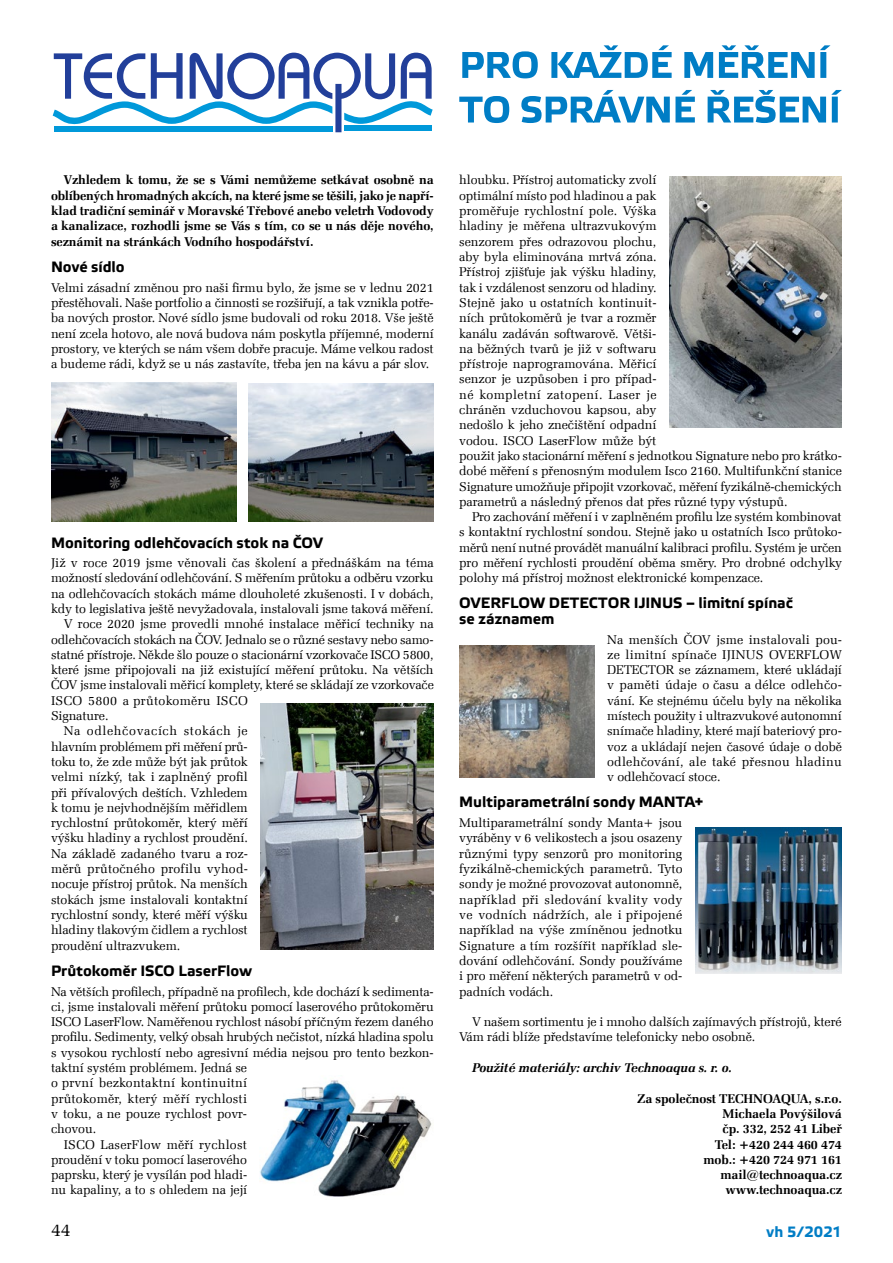
<style>
.page{position:relative;width:893px;height:1263px;background:#fff}
.page>*{position:absolute;margin:0;border:0;box-sizing:border-box;transform-origin:0 0}
.t1{font:18px "Zapf Elliptical 711 AT";color:#000}
.t2{font:700 15px/15.3px "Etelka Text Pro";color:#000}
.t3{font:700 15px "Etelka Text Pro";color:#007dc5}
.t4{font:12.75px/15.3px "Zapf Elliptical 711 AT";letter-spacing:-.01em;color:#000;text-align:justify}
.t5{font:700 12.75px/15.3px "Zapf Elliptical 711 AT";letter-spacing:-.01em;color:#000;text-align:justify}
.t6{font:12.75px "Zapf Elliptical 711 AT";letter-spacing:.015em;color:#000}
.t7{font:italic 700 12.75px "Zapf Elliptical 711 AT";letter-spacing:-.01em;color:#000}
.t8{font:12.75px "Zapf Elliptical 711 AT";letter-spacing:.01em;color:#000}
.t9{font:12.75px "Zapf Elliptical 711 AT";letter-spacing:.02em;color:#000}
.t10{font:12.75px "Zapf Elliptical 711 AT";letter-spacing:.045em;color:#000}
</style>
<div class="page">
<svg style="left:459px;top:90px;width:383px;height:33px"></svg>
<svg style="left:462px;top:45px;width:368px;height:33px"></svg>
<svg style="left:53px;top:53px;width:380px;height:79px"></svg>
<img style="left:51px;top:383px;width:185px;height:139px">
<img style="left:249px;top:383px;width:185px;height:139px">
<img style="left:261px;top:704px;width:173px;height:245px">
<img style="left:260px;top:1080px;width:172px;height:117px">
<img style="left:459px;top:645px;width:135px;height:132px">
<img style="left:669px;top:176px;width:173px;height:251px">
<img style="left:695px;top:827px;width:147px;height:146px">
<p class="t5" style="left:51px;top:172px;width:384px;text-indent:13px">Vzhledem k tomu, že se s Vámi nemůžeme setkávat osobně na oblíbených hromadných akcích, na které jsme se těšili, jako je napří&shy;klad tradiční seminář v Moravské Třebové anebo veletrh Vodovody a kanalizace, rozhodli jsme se Vás s tím, co se u nás děje nového, seznámit na stránkách Vodního hospodářství.</p>
<p class="t2" style="left:51px;top:260px;width:75px">Nové sídlo</p>
<p class="t4" style="left:51px;top:279px;width:384px">Velmi zásadní změnou pro naši firmu bylo, že jsme se v lednu 2021 přestěhovali. Naše portfolio a činnosti se rozšiřují, a tak vznikla potře&shy;ba nových prostor. Nové sídlo jsme budovali od roku 2018. Vše ještě není zcela hotovo, ale nová budova nám poskytla příjemné, moderní prostory, ve kterých se nám všem dobře pracuje. Máme velkou radost a budeme rádi, když se u nás zastavíte, třeba jen na kávu a pár slov.</p>
<p class="t2" style="left:51px;top:536px;width:273px">Monitoring odlehčovacích stok na ČOV</p>
<p class="t4" style="left:51px;top:555px;width:384px">Již v roce 2019 jsme věnovali čas školení a přednáškám na téma</p>
<p class="t4" style="left:51px;top:570px;width:384px">možností sledování odlehčování. S měřením průtoku a odběru vzorku</p>
<p class="t4" style="left:51px;top:585px;width:384px">na odlehčovacích stokách máme dlouholeté zkušenosti. I v dobách,</p>
<p class="t4" style="left:51px;top:601px;width:384px">kdy to legislativa ještě nevyžadovala, instalovali jsme taková měření.</p>
<p class="t4" style="left:64px;top:616px;width:372px">V roce 2020 jsme provedli mnohé instalace měřicí techniky na</p>
<p class="t4" style="left:51px;top:631px;width:384px">odlehčovacích stokách na ČOV. Jednalo se o různé sestavy nebo samo-</p>
<p class="t4" style="left:51px;top:647px;width:384px">statné přístroje. Někde šlo pouze o stacionární vzorkovače ISCO 5800,</p>
<p class="t4" style="left:51px;top:662px;width:384px">které jsme připojovali na již existující měření průtoku. Na větších</p>
<p class="t4" style="left:51px;top:677px;width:384px">ČOV jsme instalovali měřicí komplety, které se skládají ze vzorkovače</p>
<p class="t9" style="left:51px;top:693px;width:198px">ISCO 5800 a průtokoměru ISCO</p>
<p class="t4" style="left:51px;top:708px;width:59px">Signature.</p>
<p class="t10" style="left:64px;top:723px;width:186px">Na odlehčovacích stokách je</p>
<p class="t4" style="left:51px;top:738px;width:198px">hlavním problémem při měření prů-</p>
<p class="t4" style="left:51px;top:754px;width:198px">toku to, že zde může být jak průtok</p>
<p class="t4" style="left:51px;top:769px;width:198px">velmi nízký, tak i zaplněný profil</p>
<p class="t4" style="left:51px;top:784px;width:198px">při přívalových deštích. Vzhledem</p>
<p class="t4" style="left:51px;top:800px;width:198px">k tomu je nejvhodnějším měřidlem</p>
<p class="t4" style="left:51px;top:815px;width:198px">rychlostní průtokoměr, který měří</p>
<p class="t4" style="left:51px;top:830px;width:198px">výšku hladiny a rychlost proudění.</p>
<p class="t4" style="left:51px;top:845px;width:198px">Na základě zadaného tvaru a roz-</p>
<p class="t6" style="left:51px;top:861px;width:198px">měrů průtočného profilu vyhod-</p>
<p class="t4" style="left:51px;top:876px;width:198px">nocuje přístroj průtok. Na menších</p>
<p class="t4" style="left:51px;top:891px;width:198px">stokách jsme instalovali kontaktní</p>
<p class="t4" style="left:51px;top:907px;width:198px">rychlostní sondy, které měří výšku</p>
<p class="t4" style="left:51px;top:922px;width:198px">hladiny tlakovým čidlem a rychlost</p>
<p class="t4" style="left:51px;top:937px;width:131px">proudění ultrazvukem.</p>
<p class="t2" style="left:51px;top:963px;width:202px">Průtokoměr ISCO LaserFlow</p>
<p class="t4" style="left:51px;top:983px;width:384px">Na větších profilech, případně na profilech, kde dochází k sedimenta-</p>
<p class="t4" style="left:51px;top:998px;width:384px">ci, jsme instalovali měření průtoku pomocí laserového průtokoměru</p>
<p class="t4" style="left:51px;top:1014px;width:384px">ISCO LaserFlow. Naměřenou rychlost násobí příčným řezem daného</p>
<p class="t4" style="left:51px;top:1029px;width:384px">profilu. Sedimenty, velký obsah hrubých nečistot, nízká hladina spolu</p>
<p class="t4" style="left:51px;top:1044px;width:384px">s vysokou rychlostí nebo agresivní média nejsou pro tento bezkon-</p>
<p class="t4" style="left:51px;top:1060px;width:198px">taktní systém problémem. Jedná se</p>
<p class="t6" style="left:51px;top:1075px;width:198px">o první bezkontaktní kontinuitní</p>
<p class="t8" style="left:51px;top:1090px;width:197px">průtokoměr, který měří rychlosti</p>
<p class="t4" style="left:51px;top:1106px;width:198px">v toku, a ne pouze rychlost povr-</p>
<p class="t4" style="left:51px;top:1121px;width:47px">chovou.</p>
<p class="t6" style="left:64px;top:1136px;width:185px">ISCO LaserFlow měří rychlost</p>
<p class="t4" style="left:51px;top:1151px;width:197px">proudění v toku pomocí laserového</p>
<p class="t4" style="left:51px;top:1167px;width:198px">paprsku, který je vysílán pod hladi-</p>
<p class="t4" style="left:51px;top:1182px;width:198px">nu kapaliny, a to s ohledem na její</p>
<p class="t4" style="left:459px;top:172px;width:384px;text-align:left">hloubku. Přístroj automaticky zvolí<br>optimální místo pod hladinou a pak<br>proměřuje rychlostní pole. Výška<br>hladiny je měřena ultrazvukovým<br>senzorem přes odrazovou plochu,<br>aby byla eliminována mrtvá zóna.<br>Přístroj zjišťuje jak výšku hladiny,<br>tak i vzdálenost senzoru od hladiny.<br>Stejně jako u ostatních kontinuit-<br>ních průtokoměrů je tvar a rozměr<br>kanálu zadáván softwarově. Větši-<br>na běžných tvarů je již v softwaru<br>přístroje naprogramována. Měřicí<br>senzor je uzpůsoben i pro případ-<br>né kompletní zatopení. Laser je<br>chráněn vzduchovou kapsou, aby<br>nedošlo k jeho znečištění odpadní<br>vodou. ISCO LaserFlow může být<br>použit jako stacionární měření s jednotkou Signature nebo pro krátko&shy;dobé měření s přenosným modulem Isco 2160. Multifunkční stanice Signature umožňuje připojit vzorkovač, měření fyzikálně-chemických parametrů a následný přenos dat přes různé typy výstupů.</p>
<p class="t4" style="left:459px;top:509px;width:384px;text-indent:13px">Pro zachování měření i v zaplněném profilu lze systém kombinovat s kontaktní rychlostní sondou. Stejně jako u ostatních Isco průtoko&shy;měrů není nutné provádět manuální kalibraci profilu. Systém je určen pro měření rychlosti proudění oběma směry. Pro drobné odchylky polohy má přístroj možnost elektronické kompenzace.</p>
<p class="t2" style="left:459px;top:596px;width:335px">OVERFLOW DETECTOR IJINUS – limitní spínač se záznamem</p>
<p class="t4" style="left:607px;top:631px;width:236px">Na menších ČOV jsme instalovali pou&shy;ze limitní spínače IJINUS OVERFLOW DETECTOR se záznamem, které ukládají v paměti údaje o času a délce odlehčo&shy;vání. Ke stejnému účelu byly na několika místech použity i ultrazvukové autonomní snímače hladiny, které mají bateriový pro&shy;voz a ukládají nejen časové údaje o době odlehčování, ale také přesnou hladinu v odlehčovací stoce.</p>
<p class="t2" style="left:459px;top:795px;width:246px">Multiparametrální sondy MANTA+</p>
<p class="t4" style="left:459px;top:815px;width:225px">Multiparametrální sondy Manta+ jsou vyráběny v 6 velikostech a jsou osazeny různými typy senzorů pro monitoring fyzikálně-chemických parametrů. Tyto sondy je možné provozovat autonomně, například při sledování kvality vody ve vodních nádržích, ale i připojené například na výše zmíněnou jednotku Signature a tím rozšířit například sle&shy;dování odlehčování. Sondy používáme i pro měření některých parametrů v od&shy;padních vodách.</p>
<p class="t4" style="left:459px;top:1014px;width:384px;text-indent:13px">V našem sortimentu je i mnoho dalších zajímavých přístrojů, které<br>Vám rádi blíže představíme telefonicky nebo osobně.</p>
<p class="t7" style="left:472px;top:1060px;width:262px">Použité materiály: archiv Technoaqua s. r. o.</p>
<p class="t5" style="left:637px;top:1090px;width:206px;text-align:right">Za společnost TECHNOAQUA, s.r.o.<br>Michaela Povýšilová<br>čp. 332, 252 41 Libeř<br>Tel: +420 244 460 474<br>mob.: +420 724 971 161 mail@technoaqua.cz www.technoaqua.cz</p>
<h1 class="t1" style="left:51px;top:1219px;width:21px">44</h1>
<p class="t3" style="left:766px;top:1223px;width:77px">vh 5/2021</p>
</div>
